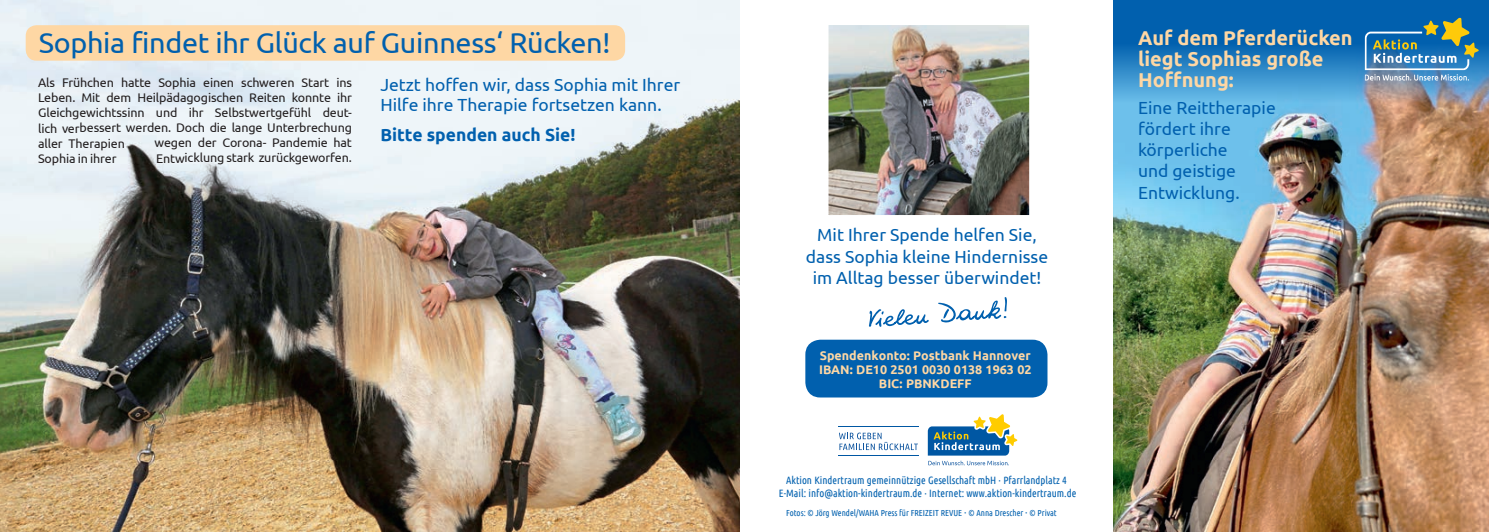
<style>
.page{position:relative;width:1489px;height:532px;background:#fff}
.page>*{position:absolute;margin:0;border:0;box-sizing:border-box;transform-origin:0 0}
.t1{font:28.75px "Ubuntu";letter-spacing:-.01em;color:#0160ae}
.t2{font:700 20px/21.2px "Ubuntu";color:#fed7a4}
.Einf__Abs{font:17.5px/20px "Ubuntu";color:#0160ae}
.t3{font:700 17.5px "Ubuntu";color:#0160ae}
.t4{font:12.5px/15px "Ubuntu";letter-spacing:-.01em;color:#231f20;text-align:justify}
.t5{font:700 12.5px "Ubuntu";color:#fed7a4}
.t6{font:10.62px "Ubuntu Condensed";color:#0160ae}
.t7{font:8.75px "Ubuntu Condensed";color:#0160ae}
.s1{font-size:10.62px}
</style>
<div class="page">
<img style="left:0;top:0;width:739px;height:531px">
<div style="left:26px;top:25px;width:599px;height:36px;background:#fed7a4;border-radius:11px"></div>
<hr style="left:838px;top:426px;width:80px;height:1px;background:#0057a3">
<hr style="left:838px;top:455px;width:80px;height:1px;background:#0057a3">
<svg style="left:927px;top:414px;width:90px;height:51px"></svg>
<svg style="left:839px;top:432px;width:78px;height:18px"></svg>
<img style="left:829px;top:26px;width:199px;height:188px">
<div style="left:826px;top:23px;width:205px;height:194px;border:2px solid #fff"></div>
<div style="left:805px;top:339px;width:242px;height:58px;background:#0160ae;border-radius:15px"></div>
<svg style="left:869px;top:297px;width:137px;height:30px"></svg>
<img style="left:1113px;top:0;width:375px;height:531px">
<svg style="left:1364px;top:18px;width:114px;height:52px;background:#4b86a2"></svg>
<img style="left:1364px;top:71px;width:114px;height:13px">
<p class="t1" style="left:39px;top:25px;width:573px">Sophia findet ihr Glück auf Guinness‘ Rücken!</p>
<p class="t4" style="left:38px;top:75px;width:315px">Als Frühchen hatte Sophia einen schweren Start ins Leben. Mit dem Heilpädagogischen Reiten konnte ihr Gleichgewichtssinn und ihr Selbstwertgefühl deut&shy;lich verbessert werden. Doch die lange Unterbrechung aller Therapien</p>
<p class="t4" style="left:154px;top:135px;width:199px">wegen der Corona- Pandemie hat</p>
<p class="t4" style="left:38px;top:150px;width:80px">Sophia in ihrer</p>
<p class="t4" style="left:156px;top:150px;width:197px">Entwicklung stark zurückgeworfen.</p>
<p class="Einf__Abs" style="left:380px;top:74px;width:301px">Jetzt hoffen wir, dass Sophia mit Ihrer<br>Hilfe ihre Therapie fortsetzen kann.</p>
<p class="t3" style="left:380px;top:124px;width:197px">Bitte spenden auch Sie!</p>
<p class="Einf__Abs" style="left:817px;top:224px;width:221px">Mit Ihrer Spende helfen Sie,</p>
<p class="Einf__Abs" style="left:805px;top:245px;width:244px;line-height:21.2px;text-align:center">dass Sophia kleine Hindernisse im Alltag besser überwindet!</p>
<p class="t5" style="left:819px;top:347px;width:212px">Spendenkonto: Postbank Hannover</p>
<p class="t5" style="left:819px;top:362px;width:214px">IBAN: DE10 2501 0030 0138 1963 02</p>
<p class="t5" style="left:878px;top:376px;width:94px">BIC: PBNKDEFF</p>
<p class="t6" style="left:786px;top:474px;width:282px">Aktion Kindertraum gemeinnützige Gesellschaft mbH · Pfarrlandplatz 4</p>
<p class="t6" style="left:779px;top:486px;width:299px">E-Mail: info@aktion-kindertraum.de · Internet: www.aktion-kindertraum.de</p>
<p class="t7" style="left:786px;top:507px;width:272px">Fotos: © Jörg Wendel/WAHA Press für FREIZEIT REVUE <span class="s1">·</span> © Anna Drescher <span class="s1">·</span> © Privat</p>
<p class="t2" style="left:1137px;top:27px;width:216px">Auf dem Pferderücken</p>
<p class="t2" style="left:1137px;top:48px;width:187px">liegt Sophias große<br>Hoffnung:</p>
<p class="Einf__Abs" style="left:1137px;top:97px;width:139px">Eine Reittherapie</p>
<p class="Einf__Abs" style="left:1137px;top:118px;width:94px">fördert ihre</p>
<p class="Einf__Abs" style="left:1137px;top:139px;width:91px">körperliche</p>
<p class="Einf__Abs" style="left:1137px;top:160px;width:99px">und geistige</p>
<p class="Einf__Abs" style="left:1137px;top:182px;width:103px">Entwicklung.</p>
</div>
